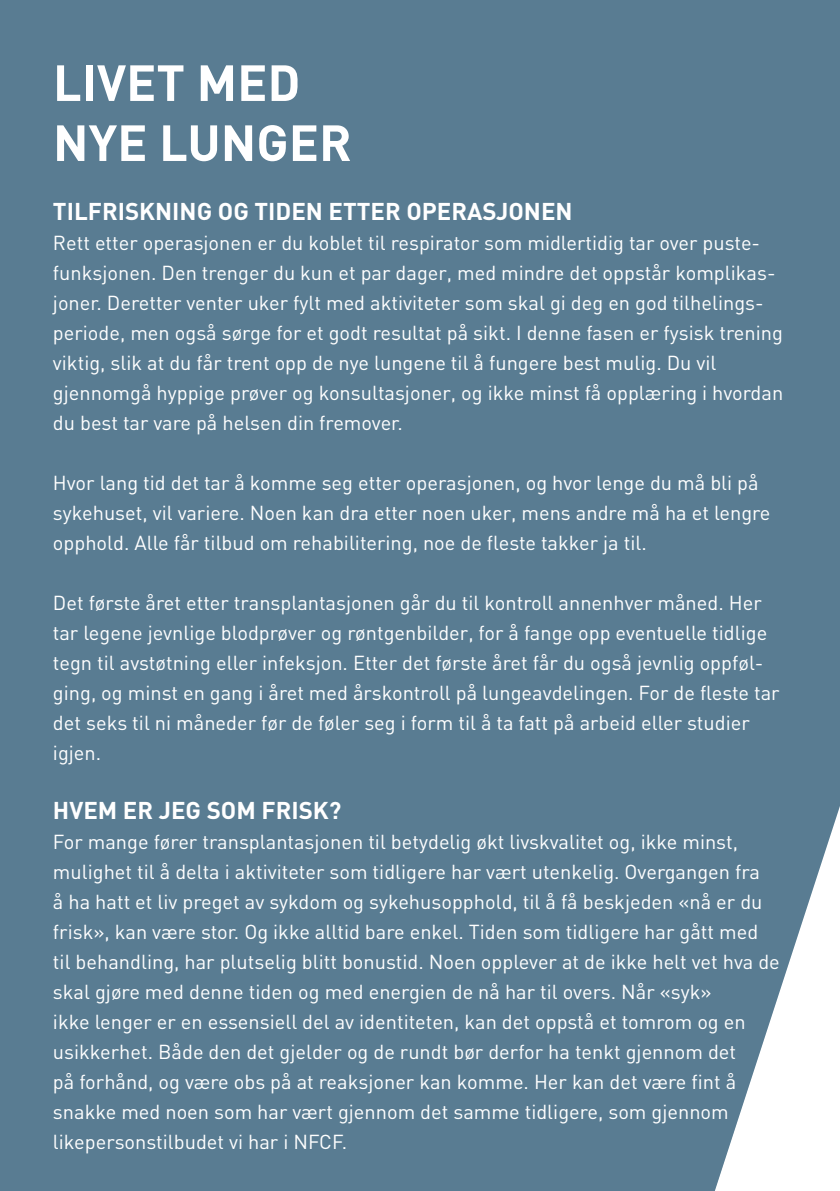
<style>
.page{position:relative;width:840px;height:1191px;background:#fff}
.page>*{position:absolute;margin:0;border:0;box-sizing:border-box;transform-origin:0 0}
.t1{font:700 50px/60px "DIN";color:#fff}
.t2{font:700 24px "DIN";color:#fff}
.t3{font:20px/30px "DIN";color:#fff}
</style>
<div class="page">
<div style="left:0;top:0;width:706px;height:1191px;background:#597c92"></div>
<svg style="left:706px;top:0;width:133px;height:1191px"></svg>
<h1 class="t1" style="left:53px;top:51px;width:300px">LIVET MED<br>NYE LUNGER</h1>
<p class="t2" style="left:53px;top:195px;width:521px">TILFRISKNING OG TIDEN ETTER OPERASJONEN</p>
<p class="t3" style="left:53px;top:227px;width:731px">Rett etter operasjonen er du koblet til respirator som midlertidig tar over puste&shy;funksjonen. Den trenger du kun et par dager, med mindre det oppstår komplikas&shy;joner. Deretter venter uker fylt med aktiviteter som skal gi deg en god tilhelings&shy;periode, men også sørge for et godt resultat på sikt. I denne fasen er fysisk trening viktig, slik at du får trent opp de nye lungene til å fungere best mulig. Du vil gjennomgå hyppige prøver og konsultasjoner, og ikke minst få opplæring i hvordan du best tar vare på helsen din fremover.</p>
<p class="t3" style="left:53px;top:467px;width:718px">Hvor lang tid det tar å komme seg etter operasjonen, og hvor lenge du må bli på sykehuset, vil variere. Noen kan dra etter noen uker, mens andre må ha et lengre opphold. Alle får tilbud om rehabilitering, noe de fleste takker ja til.</p>
<p class="t3" style="left:53px;top:587px;width:727px">Det første året etter transplantasjonen går du til kontroll annenhver måned. Her tar legene jevnlige blodprøver og røntgenbilder, for å fange opp eventuelle tidlige tegn til avstøtning eller infeksjon. Etter det første året får du også jevnlig oppføl&shy;ging, og minst en gang i året med årskontroll på lungeavdelingen. For de fleste tar det seks til ni måneder før de føler seg i form til å ta fatt på arbeid eller studier igjen.</p>
<p class="t2" style="left:53px;top:794px;width:290px">HVEM ER JEG SOM FRISK?</p>
<p class="t3" style="left:53px;top:826px;width:728px">For mange fører transplantasjonen til betydelig økt livskvalitet og, ikke minst, mulighet til å delta i aktiviteter som tidligere har vært utenkelig. Overgangen fra<br>å ha hatt et liv preget av sykdom og sykehusopphold, til å få beskjeden «nå er du frisk», kan være stor. Og ikke alltid bare enkel. Tiden som tidligere har gått med til behandling, har plutselig blitt bonustid. Noen opplever at de ikke helt vet hva de skal gjøre med denne tiden og med energien de nå har til overs. Når «syk»<br>ikke lenger er en essensiell del av identiteten, kan det oppstå et tomrom og en usikkerhet. Både den det gjelder og de rundt bør derfor ha tenkt gjennom det<br>på forhånd, og være obs på at reaksjoner kan komme. Her kan det være fint å snakke med noen som har vært gjennom det samme tidligere, som gjennom likepersonstilbudet vi har i NFCF.</p>
</div>
